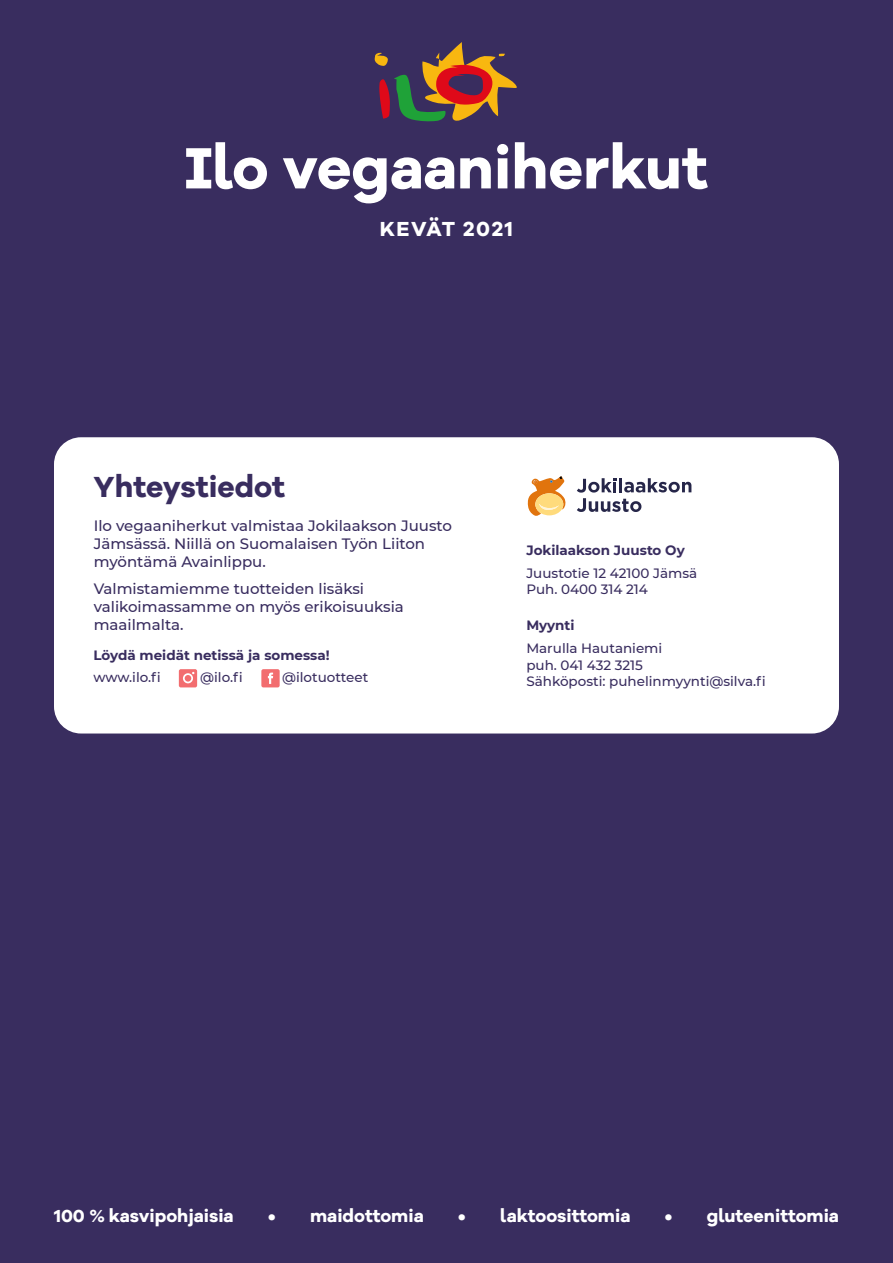
<style>
.page{position:relative;width:893px;height:1263px;background:#392d5f}
.page>*{position:absolute;margin:0;border:0;box-sizing:border-box;transform-origin:0 0}
.t1{font:700 60px "Galano Grotesque Alt";color:#fff}
.t2{font:700 30px "Galano Grotesque Alt";color:#392d5f}
.t3{font:700 21px "Galano Grotesque Alt";letter-spacing:.075em;color:#fff}
.t4{font:700 18px "Galano Grotesque Alt";color:#fff}
.t5{font:500 15px/18px "Montserrat";color:#392d5f}
.t6{font:500 13.5px/16.2px "Montserrat";color:#392d5f}
.t7{font:700 13.5px "Montserrat";color:#392d5f}
</style>
<div class="page">
<svg style="left:374px;top:42px;width:143px;height:80px"></svg>
<div style="left:54px;top:437px;width:785px;height:296px;background:#fff;border-radius:27px"></div>
<svg style="left:527px;top:476px;width:39px;height:40px"></svg>
<svg style="left:577px;top:478px;width:114px;height:34px"></svg>
<svg style="left:261px;top:669px;width:19px;height:18px"></svg>
<svg style="left:179px;top:669px;width:18px;height:19px"></svg>
<h1 class="t1" style="left:185px;top:129px;width:525px">Ilo vegaaniherkut</h1>
<h3 class="t3" style="left:380px;top:215px;width:135px">KEVÄT 2021</h3>
<h2 class="t2" style="left:94px;top:468px;width:193px">Yhteystiedot</h2>
<p class="t5" style="left:94px;top:516px;width:360px">Ilo vegaaniherkut valmistaa Jokilaakson Juusto<br>Jämsässä. Niillä on Suomalaisen Työn Liiton myöntämä Avainlippu.</p>
<p class="t5" style="left:94px;top:579px;width:312px">Valmistamiemme tuotteiden lisäksi valikoimassamme on myös erikoisuuksia maailmalta.</p>
<p class="t7" style="left:93px;top:645px;width:238px">Löydä meidät netissä ja somessa!</p>
<p class="t6" style="left:93px;top:669px;width:69px">www.ilo.fi</p>
<p class="t6" style="left:200px;top:669px;width:44px">@ilo.fi</p>
<p class="t6" style="left:282px;top:669px;width:88px">@ilotuotteet</p>
<p class="t7" style="left:526px;top:540px;width:160px">Jokilaakson Juusto Oy</p>
<p class="t6" style="left:526px;top:565px;width:172px">Juustotie 12 42100 Jämsä<br>Puh. 0400 314 214</p>
<p class="t7" style="left:526px;top:615px;width:50px">Myynti</p>
<p class="t6" style="left:526px;top:640px;width:241px">Marulla Hautaniemi<br>puh. 041 432 3215<br>Sähköposti: puhelinmyynti@silva.fi</p>
<p class="t4" style="left:54px;top:1204px;width:181px">100 % kasvipohjaisia</p>
<p class="t4" style="left:268px;top:1204px;width:157px">• maidottomia</p>
<p class="t4" style="left:458px;top:1204px;width:174px">• laktoosittomia</p>
<p class="t4" style="left:665px;top:1204px;width:176px">• gluteenittomia</p>
</div>
